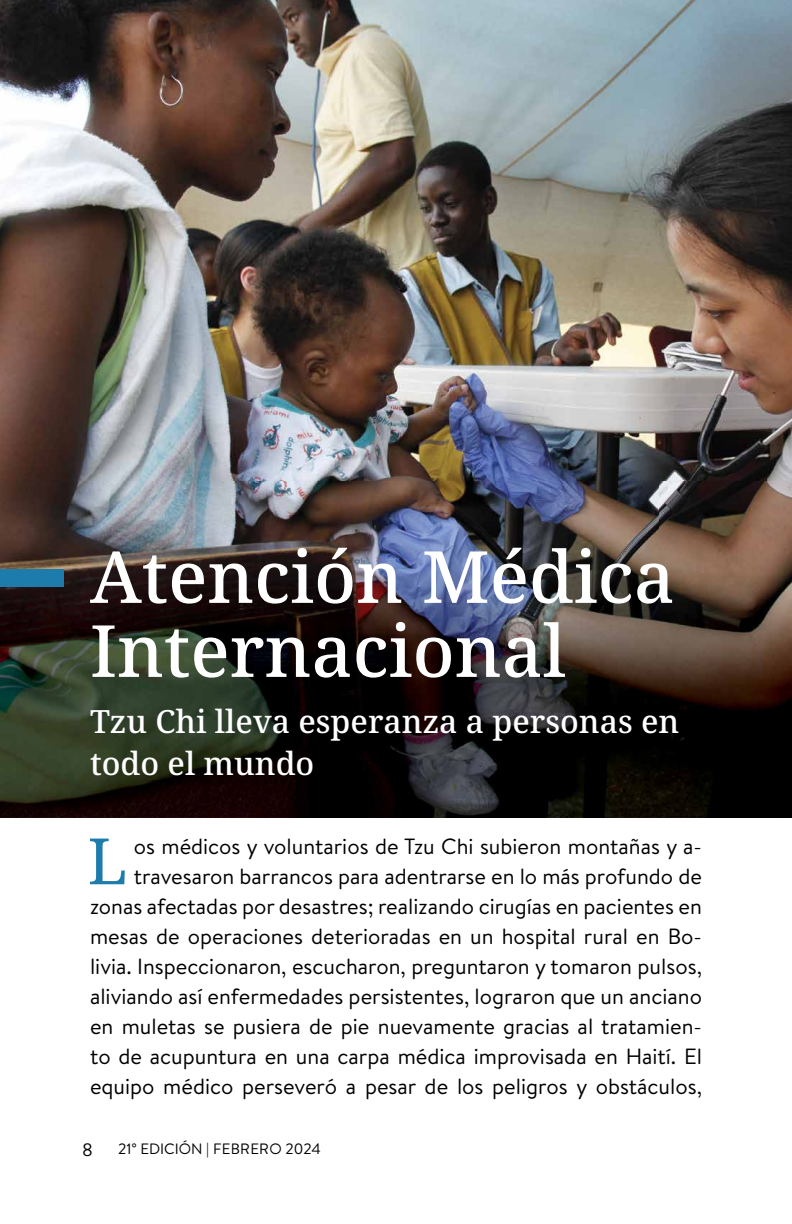
<style>
.page{position:relative;width:792px;height:1224px;background:#fff}
.page>*{position:absolute;margin:0;border:0;box-sizing:border-box;transform-origin:0 0}
.t1{font:72px/74px "Noto Serif";color:#fff}
.t2{font:64px "Noto Serif";color:#1d7cab}
.t3{font:32px/42px "Noto Serif";color:#fff}
.t4{font:22px/30px "Brandon Text";color:#000;text-align:right}
.t5{font:18px "Brandon Text";color:#000}
.t6{font:15px "Brandon Text";color:#000}
</style>
<div class="page">
<img style="left:0;top:0;width:792px;height:818px">
<div style="left:0;top:569px;width:63px;height:18px;background:#1d7cab"></div>
<h1 class="t1" style="left:90px;top:542px;width:586px">Atención Médica<br>Internacional</h1>
<h3 class="t3" style="left:90px;top:701px;width:591px">Tzu Chi lleva esperanza a personas en todo el mundo</h3>
<h2 class="t2" style="left:88px;top:817px;width:41px">L</h2>
<p class="t4" style="left:90px;top:831px;width:614px">os médicos y voluntarios de Tzu Chi subieron montañas y a&shy;travesaron barrancos para adentrarse en lo más profundo de zonas afectadas por desastres; realizando cirugías en pacientes en mesas de operaciones deterioradas en un hospital rural en Bo&shy;livia. Inspeccionaron, escucharon, preguntaron y tomaron pulsos, aliviando así enfermedades persistentes, lograron que un anciano en muletas se pusiera de pie nuevamente gracias al tratamien&shy;to de acupuntura en una carpa médica improvisada en Haití. El equipo médico perseveró a pesar de los peligros y obstáculos,</p>
<p class="t5" style="left:82px;top:1137px;width:12px">8</p>
<p class="t6" style="left:118px;top:1138px;width:204px">21° EDICIÓN | FEBRERO 2024</p>
</div>
